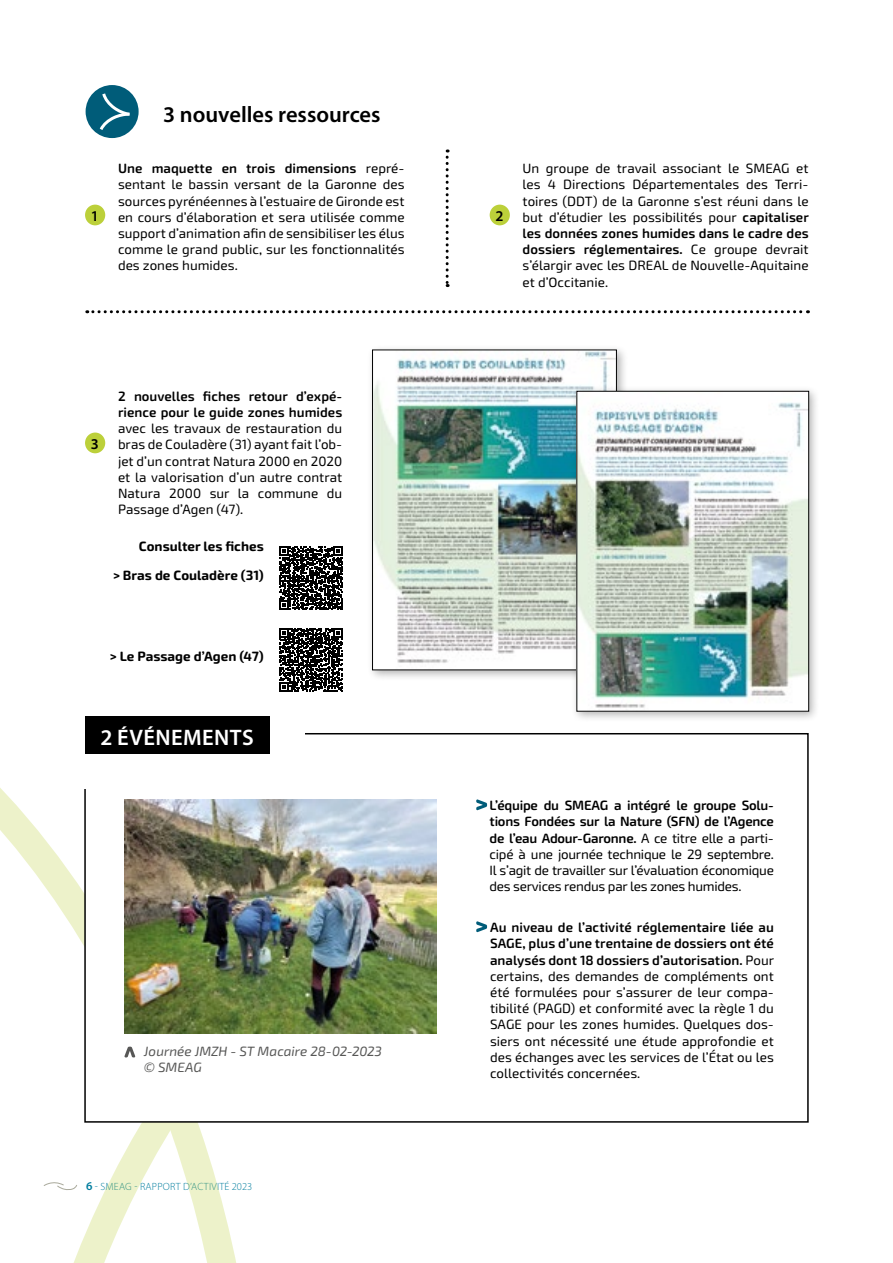
<style>
.page{position:relative;width:893px;height:1263px;background:#fff}
.page>*{position:absolute;margin:0;border:0;box-sizing:border-box;transform-origin:0 0}
.t1{font:600 22.5px "Myriad Pro";color:#000}
.t2{font:600 22.5px "Myriad Pro";letter-spacing:.02em;color:#fff}
.t3{font:600 15px "Myriad Pro";color:#000}
.t4{font:13.5px/16.2px "Exo Soft";color:#000;text-align:justify}
.t5{font:600 13.5px/16.2px "Exo Soft";color:#000}
.t6{font:700 13.5px/29px "Exo Soft";color:#000;text-align:right}
.t7{font:italic 13.5px/16.2px "Exo Soft";letter-spacing:-.005em;color:#575756}
.t8{font:300 10.5px "Myriad Pro";letter-spacing:.02em;color:#007d9e}
.s1{font-weight:600}
.s2{font-weight:600;font-size:12px}
</style>
<div class="page">
<svg style="left:0;top:788px;width:236px;height:475px"></svg>
<div style="left:85px;top:734px;width:723px;height:388px;background:#fff"></div>
<div style="left:84px;top:733px;width:725px;height:390px;border:2px solid #000"></div>
<img style="left:124px;top:799px;width:312px;height:234px">
<svg style="left:124px;top:1047px;width:11px;height:10px"></svg>
<svg style="left:476px;top:799px;width:11px;height:11px"></svg>
<svg style="left:476px;top:921px;width:11px;height:11px"></svg>
<div style="left:86px;top:85px;width:53px;height:53px;background:#005c79;border-radius:50%"></div>
<svg style="left:99px;top:90px;width:34px;height:43px"></svg>
<div style="left:367px;top:345px;width:261px;height:336px;background:#000;opacity:.3"></div>
<img style="left:374px;top:352px;width:241px;height:316px">
<div style="left:372px;top:350px;width:245px;height:320px;border:1px solid #000"></div>
<div style="left:572px;top:386px;width:247px;height:336px;background:#000;opacity:.3"></div>
<img style="left:579px;top:393px;width:228px;height:316px">
<div style="left:577px;top:391px;width:232px;height:320px;border:1px solid #000"></div>
<div style="left:17px;top:702px;width:288px;height:87px;background:#fff"></div>
<div style="left:85px;top:717px;width:185px;height:37px;background:#000"></div>
<svg style="left:87px;top:310px;width:721px;height:3px"></svg>
<svg style="left:446px;top:149px;width:3px;height:138px"></svg>
<div style="left:85px;top:205px;width:20px;height:20px;background:#bcd03a;border-radius:50%"></div>
<div style="left:85px;top:432px;width:20px;height:21px;background:#bcd03a;border-radius:50%"></div>
<div style="left:490px;top:205px;width:20px;height:20px;background:#bcd03a;border-radius:50%"></div>
<svg style="left:279px;top:628px;width:63px;height:63px"></svg>
<svg style="left:279px;top:547px;width:63px;height:63px"></svg>
<p class="t3" style="left:91px;top:206px;width:10px">1</p>
<h1 class="t1" style="left:163px;top:100px;width:219px">3 nouvelles ressources</h1>
<p class="t4" style="left:118px;top:160px;width:288px"><span class="s1">Une maquette en trois dimensions</span> repré&shy;sentant le bassin versant de la Garonne des sources pyrénéennes à l’estuaire de Gironde est en cours d’élaboration et sera utilisée comme support d’animation afin de sensibiliser les élus comme le grand public, sur les fonctionnalités des zones humides.</p>
<p class="t4" style="left:523px;top:160px;width:288px">Un groupe de travail associant le SMEAG et les 4 Directions Départementales des Terri&shy;toires (DDT) de la Garonne s’est réuni dans le but d’étudier les possibilités pour <span class="s1">capitaliser les données zones humides dans le cadre des dossiers réglementaires.</span> Ce groupe devrait s’élargir avec les DREAL de Nouvelle-Aquitaine et d’Occitanie.</p>
<p class="t3" style="left:495px;top:206px;width:10px">2</p>
<p class="t3" style="left:91px;top:434px;width:10px">3</p>
<p class="t5" style="left:118px;top:388px;width:226px">2 nouvelles fiches retour d’expé&shy;rience pour le guide zones humides</p>
<p class="t4" style="left:118px;top:420px;width:226px">avec les travaux de restauration du bras de Couladère (31) ayant fait l’ob&shy;jet d’un contrat Natura 2000 en 2020 et la valorisation d’un autre contrat Natura 2000 sur la commune du Passage d’Agen (47).</p>
<p class="t6" style="left:113px;top:532px;width:152px">Consulter les fiches<br>&gt; Bras de Couladère (31)</p>
<p class="t6" style="left:110px;top:642px;width:156px">&gt; Le Passage d’Agen (47)</p>
<h1 class="t2" style="left:100px;top:723px;width:155px">2 ÉVÉNEMENTS</h1>
<p class="t7" style="left:144px;top:1043px;width:240px">Journée JMZH - ST Macaire 28-02-2023 © SMEAG</p>
<p class="t8" style="left:86px;top:1180px;width:168px"><span class="s2">6</span> - SMEAG - RAPPORT D’ACTIVITÉ 2023</p>
<p class="t4" style="left:490px;top:797px;width:286px"><span class="s1">L’équipe du SMEAG a intégré le groupe Solu&shy;tions Fondées sur la Nature (SFN) de l’Agence de l’eau Adour-Garonne.</span> A ce titre elle a parti&shy;cipé à une journée technique le 29 septembre.<br>Il s’agit de travailler sur l’évaluation économique des services rendus par les zones humides.</p>
<p class="t4" style="left:490px;top:919px;width:286px"><span class="s1">Au niveau de l’activité réglementaire liée au SAGE, plus d’une trentaine de dossiers ont été analysés dont 18 dossiers d’autorisation.</span> Pour certains, des demandes de compléments ont été formulées pour s’assurer de leur compa&shy;tibilité (PAGD) et conformité avec la règle 1 du SAGE pour les zones humides. Quelques dos&shy;siers ont nécessité une étude approfondie et des échanges avec les services de l’État ou les collectivités concernées.</p>
</div>
